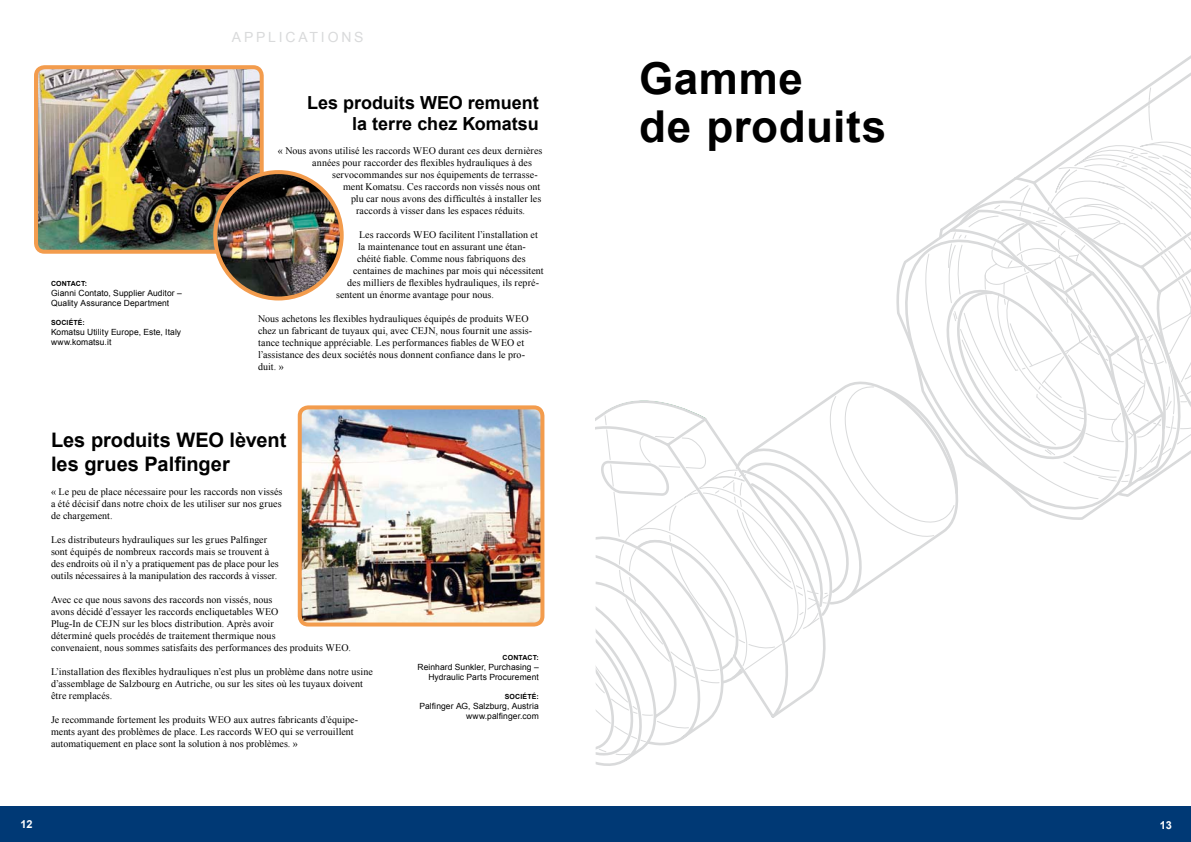
<style>
.page{position:relative;width:1191px;height:842px;background:#fff}
.page>*{position:absolute;margin:0;border:0;box-sizing:border-box;transform-origin:0 0}
.t1{font:700 44px/48px "Arial";letter-spacing:.015em;color:#000}
.t2{font:700 20px/24px "Arial";color:#000}
.t3{font:700 18px/21.6px "Arial";color:#000;text-align:right}
.t4{font:14px "Arial";letter-spacing:.2em;color:#d9dadb}
.t5{font:700 11px "Arial";color:#fff}
.t6{font:10px/12px "Times New Roman";letter-spacing:.005em;color:#000}
.t7{font:8.5px/10.2px "Arial";letter-spacing:.01em;color:#000;text-align:right}
.t8{font:700 7px "Arial";letter-spacing:.02em;color:#000}
</style>
<div class="page">
<svg style="left:595px;top:537px;width:273px;height:229px"></svg>
<svg style="left:595px;top:407px;width:240px;height:313px"></svg>
<svg style="left:613px;top:381px;width:335px;height:156px"></svg>
<svg style="left:892px;top:381px;width:62px;height:148px"></svg>
<svg style="left:896px;top:239px;width:218px;height:282px"></svg>
<svg style="left:938px;top:55px;width:253px;height:443px"></svg>
<img style="left:39px;top:70px;width:220px;height:179px">
<div style="left:34px;top:65px;width:230px;height:189px;border:4px solid #f39c4d;border-radius:9px"></div>
<img style="left:218px;top:172px;width:124px;height:126px">
<div style="left:213px;top:170px;width:131px;height:130px;border:4px solid #f39c4d;border-radius:50%"></div>
<img style="left:303px;top:410px;width:236px;height:211px">
<div style="left:298px;top:405px;width:246px;height:221px;border:4px solid #f39c4d;border-radius:9px"></div>
<div style="left:0;top:806px;width:595px;height:36px;background:#003975"></div>
<div style="left:595px;top:806px;width:596px;height:36px;background:#003975"></div>
<h3 class="t4" style="left:232px;top:28px;width:13px">App</h3>
<h3 class="t4" style="left:268px;top:28px;width:97px">lication s</h3>
<p class="t8" style="left:51px;top:279px;width:11px">Contact</p>
<p class="t8" style="left:85px;top:279px;width:4px">:</p>
<p class="t7" style="left:51px;top:288px;width:132px;text-align:left">Gianni Contato, Supplier Auditor –<br>Quality Assurance Department</p>
<p class="t8" style="left:51px;top:318px;width:10px">Soci</p>
<p class="t8" style="left:69px;top:318px;width:18px">été:</p>
<p class="t7" style="left:51px;top:327px;width:132px;text-align:left">Komatsu Utility Europe, Este, Italy www.komatsu.it</p>
<h3 class="t3" style="left:307px;top:92px;width:233px">Les produits WEO remuent la terre chez Komatsu</h3>
<p class="t6" style="left:312px;top:145px;width:232px;text-indent:-34px">« Nous avons utilisé les raccords WEO durant ces deux dernières années pour raccorder des flexibles hydrauliques à des</p>
<p class="t6" style="left:332px;top:169px;width:207px">servocommandes sur nos équipements de terrasse-</p>
<p class="t6" style="left:343px;top:181px;width:199px">ment Komatsu. Ces raccords non vissés nous ont</p>
<p class="t6" style="left:351px;top:193px;width:192px">plu car nous avons des difficultés à installer les</p>
<p class="t6" style="left:356px;top:205px;width:170px">raccords à visser dans les espaces réduits.</p>
<p class="t6" style="left:359px;top:229px;width:180px">Les raccords WEO facilitent l’installation et</p>
<p class="t6" style="left:358px;top:241px;width:169px">la maintenance tout en assurant une étan-</p>
<p class="t6" style="left:357px;top:253px;width:170px">chéité fiable. Comme nous fabriquons des</p>
<p class="t6" style="left:353px;top:265px;width:192px">centaines de machines par mois qui nécessitent</p>
<p class="t6" style="left:347px;top:277px;width:193px">des milliers de flexibles hydrauliques, ils repré-</p>
<p class="t6" style="left:336px;top:289px;width:159px">sentent un énorme avantage pour nous.</p>
<p class="t6" style="left:258px;top:313px;width:276px">Nous achetons les flexibles hydrauliques équipés de produits WEO chez un fabricant de tuyaux qui, avec CEJN, nous fournit une assis&shy;tance technique appréciable. Les performances fiables de WEO et l’assistance des deux sociétés nous donnent confiance dans le pro&shy;duit. »</p>
<h2 class="t2" style="left:51px;top:428px;width:237px">Les produits WEO lèvent les grues Palfinger</h2>
<p class="t6" style="left:51px;top:485px;width:233px;text-align:justify">« Le peu de place nécessaire pour les raccords non vissés a été décisif dans notre choix de les utiliser sur nos grues de chargement.</p>
<p class="t6" style="left:51px;top:533px;width:229px">Les distributeurs hydrauliques sur les grues Palfinger sont équipés de nombreux raccords mais se trouvent à des endroits où il n’y a pratiquement pas de place pour les outils nécessaires à la manipulation des raccords à visser.</p>
<p class="t6" style="left:51px;top:593px;width:301px">Avec ce que nous savons des raccords non vissés, nous<br>avons décidé d’essayer les raccords encliquetables WEO<br>Plug-In de CEJN sur les blocs distribution. Après avoir<br>déterminé quels procédés de traitement thermique nous<br>convenaient, nous sommes satisfaits des performances des produits WEO.</p>
<p class="t6" style="left:51px;top:665px;width:323px">L’installation des flexibles hydrauliques n’est plus un problème dans notre usine d’assemblage de Salzbourg en Autriche, ou sur les sites où les tuyaux doivent être remplacés.</p>
<p class="t6" style="left:51px;top:713px;width:309px">Je recommande fortement les produits WEO aux autres fabricants d’équipe&shy;ments ayant des problèmes de place. Les raccords WEO qui se verrouillent automatiquement en place sont la solution à nos problèmes. »</p>
<p class="t8" style="left:502px;top:653px;width:11px">Contact</p>
<p class="t8" style="left:536px;top:653px;width:4px">:</p>
<p class="t7" style="left:417px;top:662px;width:123px">Reinhard Sunkler, Purchasing –<br>Hydraulic Parts Procurement</p>
<p class="t8" style="left:505px;top:692px;width:10px">Soci</p>
<p class="t8" style="left:522px;top:692px;width:18px">été:</p>
<p class="t7" style="left:419px;top:701px;width:121px">Palfinger AG, Salzburg, Austria www.palfinger.com</p>
<h1 class="t1" style="left:639px;top:56px;width:249px">Gamme<br>de produits</h1>
<p class="t5" style="left:21px;top:816px;width:14px">12</p>
<p class="t5" style="left:1159px;top:817px;width:14px">13</p>
</div>
